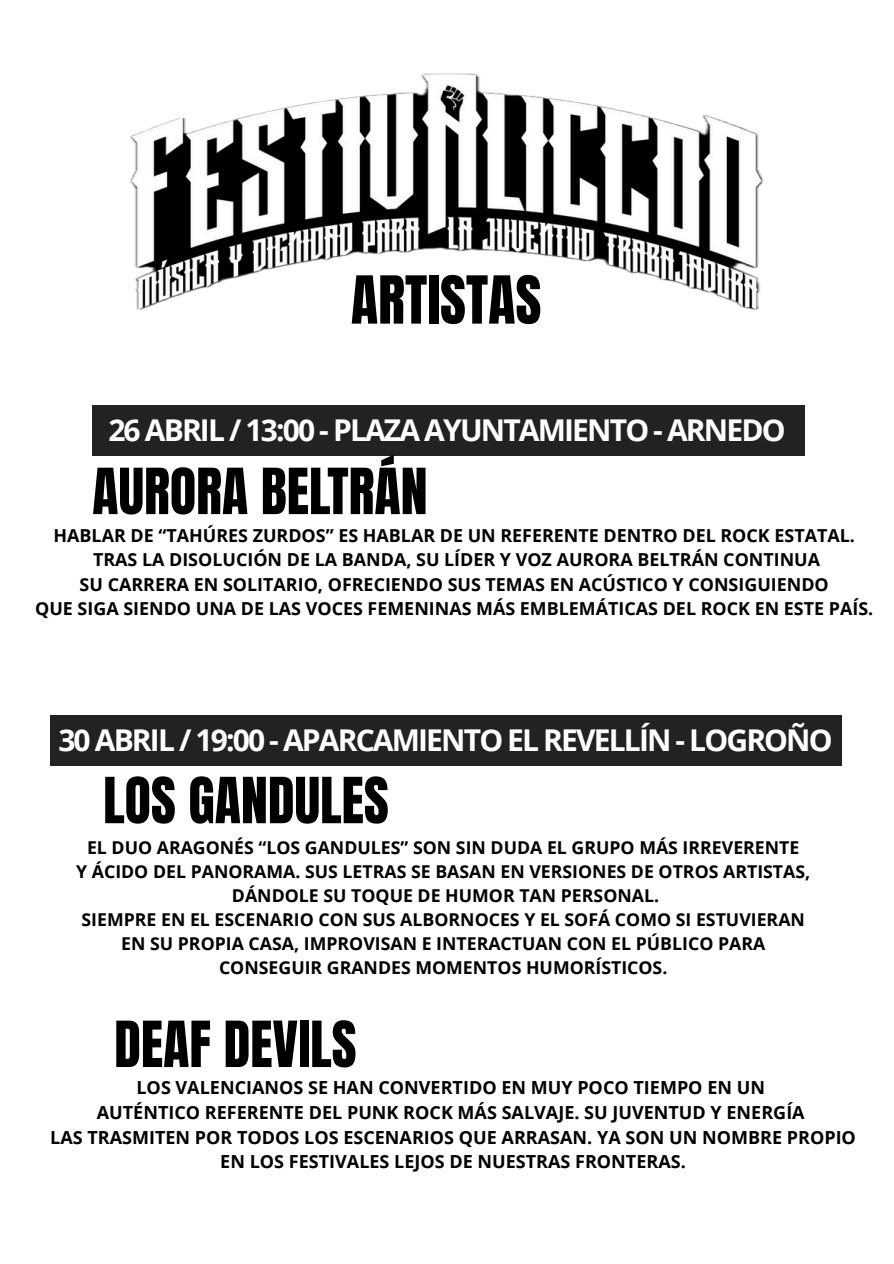
<style>
.page{position:relative;width:894px;height:1264px;background:#fff}
.page>*{position:absolute;margin:0;border:0;box-sizing:border-box;transform-origin:0 0}
.t1{font:56.25px "Anton";color:#000}
.t2{font:54px "Anton";color:#000}
.t3{font:700 30px "Open Sans";letter-spacing:-.06em;color:#fff}
.t4{font:700 18px "Open Sans";color:#000}
.t5{font:700 17.85px "Open Sans";color:#000}
.t6{font:700 17.7px "Open Sans";color:#000}
</style>
<div class="page">
<div style="left:92px;top:405px;width:712px;height:51px;background:#222"></div>
<div style="left:50px;top:715px;width:790px;height:50px;background:#222"></div>
<img style="left:130px;top:73px;width:634px;height:237px">
<h1 class="t1" style="left:351px;top:259px;width:192px">ARTISTAS</h1>
<p class="t3" style="left:108px;top:409px;width:678px">26 ABRIL / 13:00 - PLAZA AYUNTAMIENTO - ARNEDO</p>
<h2 class="t2" style="left:92px;top:452px;width:337px">AURORA BELTRÁN</h2>
<h1 class="t5" style="left:54px;top:523px;width:802px">HABLAR DE “TAHÚRES ZURDOS” ES HABLAR DE UN REFERENTE DENTRO DEL ROCK ESTATAL.</h1>
<p class="t5" style="left:93px;top:547px;width:728px">TRAS LA DISOLUCIÓN DE LA BANDA, SU LÍDER Y VOZ AURORA BELTRÁN CONTINUA</p>
<p class="t5" style="left:80px;top:571px;width:750px">SU CARRERA EN SOLITARIO, OFRECIENDO SUS TEMAS EN ACÚSTICO Y CONSIGUIENDO</p>
<p class="t5" style="left:35px;top:596px;width:839px">QUE SIGA SIENDO UNA DE LAS VOCES FEMENINAS MÁS EMBLEMÁTICAS DEL ROCK EN ESTE PAÍS.</p>
<h2 class="t3" style="left:58px;top:719px;width:775px">30 ABRIL / 19:00 - APARCAMIENTO EL REVELLÍN - LOGROÑO</h2>
<h1 class="t2" style="left:103px;top:761px;width:287px">LOS GANDULES</h1>
<p class="t6" style="left:87px;top:834px;width:713px">EL DUO ARAGONÉS “LOS GANDULES” SON SIN DUDA EL GRUPO MÁS IRREVERENTE</p>
<p class="t6" style="left:76px;top:859px;width:735px">Y ÁCIDO DEL PANORAMA. SUS LETRAS SE BASAN EN VERSIONES DE OTROS ARTISTAS,</p>
<p class="t6" style="left:232px;top:883px;width:428px">DÁNDOLE SU TOQUE DE HUMOR TAN PERSONAL.</p>
<p class="t6" style="left:81px;top:907px;width:724px">SIEMPRE EN EL ESCENARIO CON SUS ALBORNOCES Y EL SOFÁ COMO SI ESTUVIERAN</p>
<p class="t6" style="left:121px;top:931px;width:645px">EN SU PROPIA CASA, IMPROVISAN E INTERACTUAN CON EL PÚBLICO PARA</p>
<p class="t6" style="left:219px;top:955px;width:450px">CONSEGUIR GRANDES MOMENTOS HUMORÍSTICOS.</p>
<h1 class="t2" style="left:114px;top:1005px;width:244px">DEAF DEVILS</h1>
<p class="t4" style="left:136px;top:1075px;width:630px">LOS VALENCIANOS SE HAN CONVERTIDO EN MUY POCO TIEMPO EN UN</p>
<p class="t4" style="left:97px;top:1099px;width:709px">AUTÉNTICO REFERENTE DEL PUNK ROCK MÁS SALVAJE. SU JUVENTUD Y ENERGÍA</p>
<p class="t4" style="left:50px;top:1124px;width:807px">LAS TRASMITEN POR TODOS LOS ESCENARIOS QUE ARRASAN. YA SON UN NOMBRE PROPIO</p>
<p class="t4" style="left:220px;top:1148px;width:467px">EN LOS FESTIVALES LEJOS DE NUESTRAS FRONTERAS.</p>
</div>
